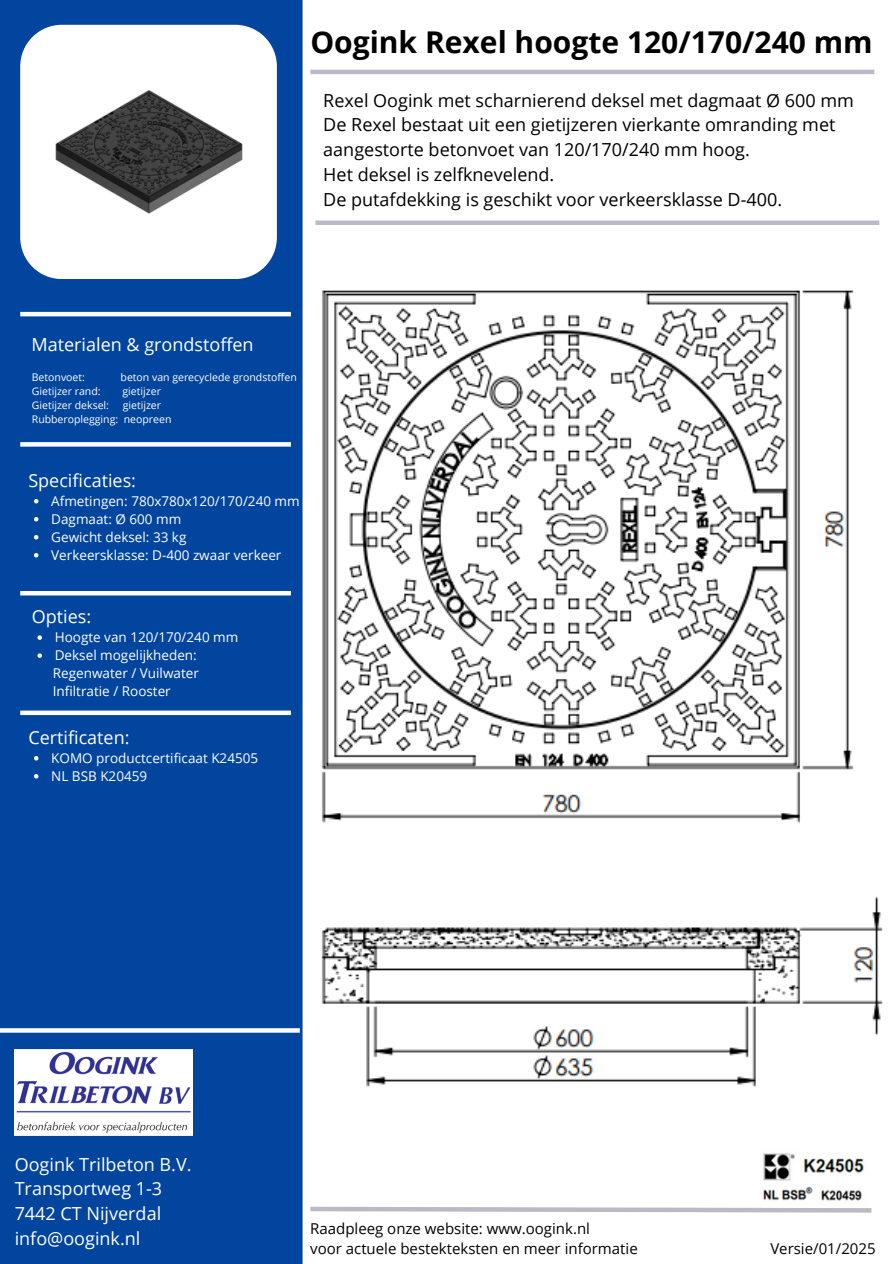
<style>
.page{position:relative;width:894px;height:1264px;background:#fff}
.page>*{position:absolute;margin:0;border:0;box-sizing:border-box;transform-origin:0 0}
.t1{font:700 30px "Open Sans";color:#000}
.t2{font:18px/24.8px "Open Sans";color:#000}
.t3{font:18px/24.8px "Open Sans";color:#fff}
.t4{font:15px/20.2px "Open Sans";color:#000}
.t5{font:13.5px/18px "Open Sans";color:#fff}
.t6{font:10.5px "Open Sans";color:#fff}
</style>
<div class="page">
<div style="left:0;top:0;width:302px;height:1263px;background:#02459e"></div>
<svg style="left:20px;top:25px;width:256px;height:254px"></svg>
<hr style="left:20px;top:312px;width:271px;height:4px;background:#fff">
<svg style="left:20px;top:442px;width:271px;height:4px"></svg>
<hr style="left:20px;top:591px;width:271px;height:4px;background:#fff">
<div style="left:20px;top:710px;width:271px;height:5px;background:#fff"></div>
<svg style="left:0;top:1028px;width:300px;height:4px"></svg>
<img style="left:15px;top:1049px;width:177px;height:86px">
<div style="left:315px;top:220px;width:564px;height:5px;background:#bab9c5"></div>
<svg style="left:310px;top:1206px;width:562px;height:7px"></svg>
<img style="left:763px;top:1153px;width:101px;height:48px">
<hr style="left:310px;top:70px;width:564px;height:4px;background:#bab9c5">
<img style="left:28px;top:67px;width:241px;height:170px">
<img style="left:321px;top:290px;width:562px;height:797px">
<svg style="left:34px;top:499px;width:4px;height:4px"></svg>
<svg style="left:34px;top:517px;width:4px;height:4px"></svg>
<svg style="left:34px;top:535px;width:4px;height:4px"></svg>
<svg style="left:34px;top:553px;width:4px;height:4px"></svg>
<svg style="left:37px;top:635px;width:5px;height:5px"></svg>
<svg style="left:37px;top:653px;width:5px;height:5px"></svg>
<svg style="left:34px;top:756px;width:4px;height:4px"></svg>
<svg style="left:34px;top:774px;width:4px;height:4px"></svg>
<p class="t1" style="left:310px;top:21px;width:563px">Oogink Rexel hoogte 120/170/240 mm</p>
<p class="t2" style="left:323px;top:87px;width:532px">Rexel Oogink met scharnierend deksel met dagmaat Ø 600 mm De Rexel bestaat uit een gietijzeren vierkante omranding met aangestorte betonvoet van 120/170/240 mm hoog.<br>Het deksel is zelfknevelend.<br>De putafdekking is geschikt voor verkeersklasse D-400.</p>
<p class="t3" style="left:32px;top:331px;width:223px">Materialen &amp; grondstoffen</p>
<h2 class="t6" style="left:32px;top:369px;width:55px">Betonvoet:</h2>
<h2 class="t6" style="left:120px;top:369px;width:178px">beton van gerecyclede grondstoffen</h2>
<p class="t6" style="left:32px;top:383px;width:70px">Gietijzer rand:</p>
<p class="t6" style="left:122px;top:383px;width:40px">gietijzer</p>
<p class="t6" style="left:32px;top:397px;width:79px">Gietijzer deksel:</p>
<p class="t6" style="left:123px;top:397px;width:40px">gietijzer</p>
<p class="t6" style="left:32px;top:411px;width:141px">Rubberoplegging: neopreen</p>
<h2 class="t3" style="left:28px;top:467px;width:109px">Specificaties:</h2>
<p class="t5" style="left:51px;top:491px;width:250px">Afmetingen: 780x780x120/170/240 mm</p>
<p class="t5" style="left:51px;top:509px;width:131px">Dagmaat: Ø 600 mm</p>
<p class="t5" style="left:51px;top:527px;width:137px">Gewicht deksel: 33 kg</p>
<p class="t5" style="left:51px;top:545px;width:231px">Verkeersklasse: D-400 zwaar verkeer</p>
<h2 class="t3" style="left:32px;top:603px;width:61px">Opties:</h2>
<h1 class="t5" style="left:55px;top:628px;width:185px">Hoogte van 120/170/240 mm</h1>
<p class="t5" style="left:55px;top:646px;width:143px">Deksel mogelijkheden:</p>
<h2 class="t5" style="left:53px;top:664px;width:147px">Regenwater / Vuilwater<br>Infiltratie / Rooster</h2>
<p class="t3" style="left:28px;top:724px;width:103px">Certificaten:</p>
<p class="t5" style="left:51px;top:748px;width:208px">KOMO productcertificaat K24505</p>
<p class="t5" style="left:51px;top:766px;width:97px">NL BSB K20459</p>
<p class="t3" style="left:15px;top:1151px;width:178px">Oogink Trilbeton B.V.<br>Transportweg 1-3<br>7442 CT Nijverdal info@oogink.nl</p>
<p class="t4" style="left:310px;top:1217px;width:329px">Raadpleeg onze website: www.oogink.nl<br>voor actuele bestekteksten en meer informatie</p>
<p class="t4" style="left:770px;top:1238px;width:107px">Versie/01/2025</p>
</div>
